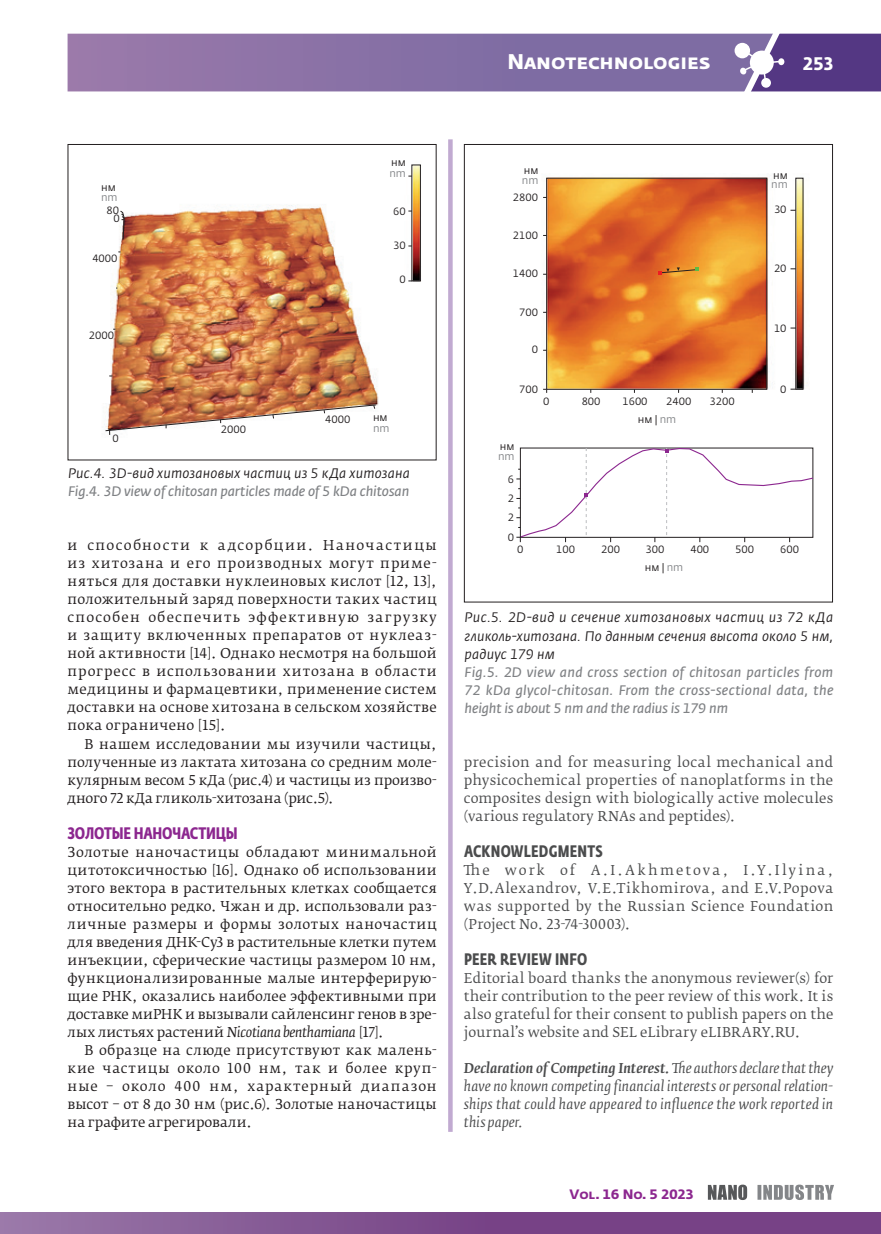
<style>
.page{position:relative;width:881px;height:1234px;background:#fff}
.page>*{position:absolute;margin:0;border:0;box-sizing:border-box;transform-origin:0 0}
.t1{font:700 21px "Fedra Sans Pro";color:#fff}
.t2{font:700 18px "Fedra Sans Alt Pro";color:#fff}
.t3{font:700 16.5px "Fedra Sans Cond Pro";letter-spacing:.015em;color:#4b4c4d}
.t4{font:700 16.5px "Fedra Sans Cond Pro";letter-spacing:-.015em;color:#8c278f}
.t5{font:italic 13.65px/18px "Fedra Sans Pro";letter-spacing:-.01em;color:#808285;text-align:justify}
.t6{font:italic 13.65px/18px "Fedra Sans Pro";letter-spacing:.015em;color:#231f20;text-align:justify}
.t7{font:13.5px/18px "Fedra Serif B Pro";color:#231f20;text-align:justify}
.t8{font:13.5px/18px "Fedra Serif B Pro";letter-spacing:.02em;color:#4b4c4d;text-align:justify}
.t9{font:italic 13.5px/18px "Fedra Serif B Pro";letter-spacing:.02em;color:#4b4c4d;text-align:justify}
.t10{font:700 13.5px "Fedra Sans Alt Pro";color:#8c278f}
.t11{font:10.5px "Fedra Sans Pro";color:#231f20}
.t12{font:10.5px "Fedra Sans Pro";color:#808285}
.s1{font-style:italic}
.s2{color:#808285}
.s3{font-weight:500}
</style>
<div class="page">
<div style="left:0;top:1211px;width:880px;height:22px;background:linear-gradient(to right,#936fa2,#6e347d)"></div>
<svg style="left:68px;top:33px;width:812px;height:59px;background:#866fa4"></svg>
<svg style="left:757px;top:1184px;width:76px;height:15px"></svg>
<svg style="left:707px;top:1184px;width:39px;height:15px"></svg>
<svg style="left:448px;top:139px;width:4px;height:992px;background:#c3add2"></svg>
<img style="left:109px;top:164px;width:312px;height:242px">
<svg style="left:119px;top:210px;width:6px;height:30px"></svg>
<svg style="left:105px;top:404px;width:271px;height:31px"></svg>
<img style="left:520px;top:177px;width:294px;height:366px">
<div style="left:546px;top:178px;width:220px;height:211px;border:1px solid #231f20"></div>
<svg style="left:658px;top:267px;width:40px;height:8px"></svg>
<svg style="left:543px;top:389px;width:4px;height:4px"></svg>
<svg style="left:516px;top:447px;width:297px;height:95px"></svg>
<h1 class="t1" style="left:507px;top:49px;width:204px">Nanotechnologies</h1>
<h2 class="t2" style="left:802px;top:52px;width:32px">253</h2>
<p class="t11" style="left:101px;top:181px;width:16px">нм</p>
<p class="t12" style="left:101px;top:191px;width:18px">nm</p>
<p class="t11" style="left:106px;top:203px;width:14px">80</p>
<p class="t11" style="left:114px;top:212px;width:8px">0</p>
<p class="t11" style="left:92px;top:251px;width:27px">4000</p>
<p class="t11" style="left:89px;top:329px;width:27px">2000</p>
<p class="t11" style="left:112px;top:432px;width:8px">0</p>
<p class="t11" style="left:221px;top:423px;width:27px">2000</p>
<p class="t11" style="left:391px;top:156px;width:16px">нм</p>
<p class="t12" style="left:389px;top:167px;width:18px">nm</p>
<p class="t11" style="left:393px;top:204px;width:14px">60</p>
<p class="t11" style="left:393px;top:239px;width:14px">30</p>
<p class="t11" style="left:399px;top:273px;width:8px">0</p>
<p class="t11" style="left:325px;top:412px;width:27px">4000</p>
<p class="t11" style="left:373px;top:411px;width:16px">нм</p>
<p class="t12" style="left:373px;top:421px;width:18px">nm</p>
<p class="t6" style="left:68px;top:464px;width:343px">Рис.4. 3D-вид хитозановых частиц из 5 кДа хитозана</p>
<p class="t5" style="left:68px;top:482px;width:342px">Fig.4. 3D view of chitosan particles made of 5 kDa chitosan</p>
<p class="t7" style="left:68px;top:536px;width:371px">и способности к адсорбции. Наночастицы из хитозана и его производных могут приме&shy;няться для доставки нуклеиновых кислот [12, 13], положительный заряд поверхности таких частиц способен обеспечить эффективную загрузку и защиту включенных препаратов от нуклеаз&shy;ной активности [14]. Однако несмотря на большой прогресс в использовании хитозана в области медицины и фармацевтики, применение систем доставки на основе хитозана в сельском хозяйстве пока ограничено [15].</p>
<p class="t7" style="left:68px;top:734px;width:371px;text-indent:17px">В нашем исследовании мы изучили частицы, полученные из лактата хитозана со средним моле&shy;кулярным весом 5 кДа (рис.4) и частицы из произво&shy;дного 72 кДа гликоль-хитозана (рис.5).</p>
<p class="t4" style="left:68px;top:822px;width:171px">ЗОЛОТЫЕ НАНОЧАСТИЦЫ</p>
<p class="t7" style="left:67px;top:842px;width:371px">Золотые наночастицы обладают минимальной цитотоксичностью [16]. Однако об использовании этого вектора в растительных клетках сообщается относительно редко. Чжан и др. использовали раз&shy;личные размеры и формы золотых наночастиц для введения ДНК-Cy3 в растительные клетки путем инъекции, сферические частицы размером 10 нм, функционализированные малые интерферирую&shy;щие РНК, оказались наиболее эффективными при доставке миРНК и вызывали сайленсинг генов в зре&shy;лых листьях растений <span class="s1">Nicotiana benthamiana</span> [17].</p>
<p class="t7" style="left:67px;top:1040px;width:371px;text-indent:17px">В образце на слюде присутствуют как малень&shy;кие частицы около 100 нм, так и более круп&shy;ные – около 400 нм, характерный диапазон высот – от 8 до 30 нм (рис.6). Золотые наночастицы на графите агрегировали.</p>
<p class="t11" style="left:523px;top:164px;width:16px">нм</p>
<p class="t12" style="left:521px;top:173px;width:18px">nm</p>
<p class="t11" style="left:512px;top:190px;width:27px">2800</p>
<p class="t11" style="left:512px;top:228px;width:27px">2100</p>
<p class="t11" style="left:512px;top:267px;width:27px">1400</p>
<p class="t11" style="left:519px;top:305px;width:20px">700</p>
<p class="t11" style="left:531px;top:343px;width:8px">0</p>
<p class="t11" style="left:519px;top:382px;width:20px">700</p>
<p class="t11" style="left:499px;top:439px;width:16px">нм</p>
<p class="t12" style="left:498px;top:450px;width:18px">nm</p>
<p class="t11" style="left:507px;top:472px;width:8px">6</p>
<p class="t11" style="left:507px;top:492px;width:8px">2</p>
<p class="t11" style="left:507px;top:511px;width:8px">2</p>
<p class="t11" style="left:507px;top:530px;width:8px">0</p>
<p class="t11" style="left:543px;top:395px;width:8px">0</p>
<p class="t11" style="left:581px;top:395px;width:20px">800</p>
<p class="t11" style="left:622px;top:395px;width:27px">1600</p>
<p class="t11" style="left:665px;top:395px;width:27px">2400</p>
<p class="t11" style="left:709px;top:395px;width:27px">3200</p>
<p class="t11" style="left:637px;top:412px;width:40px">нм | <span class="s2">nm</span></p>
<p class="t11" style="left:772px;top:169px;width:16px">нм</p>
<p class="t12" style="left:771px;top:178px;width:18px">nm</p>
<p class="t11" style="left:773px;top:203px;width:14px">30</p>
<p class="t11" style="left:773px;top:262px;width:14px">20</p>
<p class="t11" style="left:773px;top:321px;width:14px">10</p>
<p class="t11" style="left:780px;top:382px;width:8px">0</p>
<p class="t11" style="left:517px;top:542px;width:8px">0</p>
<p class="t11" style="left:556px;top:542px;width:20px">100</p>
<p class="t11" style="left:601px;top:542px;width:20px">200</p>
<p class="t11" style="left:645px;top:542px;width:20px">300</p>
<p class="t11" style="left:690px;top:542px;width:20px">400</p>
<p class="t11" style="left:735px;top:542px;width:20px">500</p>
<p class="t11" style="left:779px;top:542px;width:20px">600</p>
<p class="t11" style="left:644px;top:561px;width:40px">нм | <span class="s2">nm</span></p>
<p class="t6" style="left:464px;top:608px;width:370px">Рис.5. 2D-вид и сечение хитозановых частиц из 72 кДа гликоль-хитозана. По данным сечения высота около 5 нм, радиус 179 нм</p>
<p class="t5" style="left:464px;top:662px;width:370px">Fig.5. 2D view and cross section of chitosan particles from 72 kDa glycol-chitosan. From the cross-sectional data, the height is about 5 nm and the radius is 179 nm</p>
<p class="t8" style="left:463px;top:752px;width:371px">precision and for measuring local mechanical and physicochemical properties of nanoplatforms in the composites design with biologically active molecules (various regulatory RNAs and peptides).</p>
<p class="t3" style="left:464px;top:840px;width:140px">ACKNOWLEDGMENTS</p>
<p class="t8" style="left:463px;top:860px;width:371px">The work of A.I.Akhmetova, I.Y.Ilyina, Y.D.Alexandrov, V.E.Tikhomirova, and E.V.Popova was supported by the Russian Science Foundation (Project No. 23-74-30003).</p>
<p class="t3" style="left:464px;top:948px;width:125px">PEER REVIEW INFO</p>
<p class="t8" style="left:463px;top:968px;width:371px">Editorial board thanks the anonymous reviewer(s) for their contribution to the peer review of this work. It is also grateful for their consent to publish papers on the journal’s website and SEL eLibrary eLIBRARY.RU.</p>
<p class="t9" style="left:463px;top:1058px;width:371px"><span class="s3">Declaration of Competing Interest.</span> The authors declare that they have no known competing financial interests or personal relation&shy;ships that could have appeared to influence the work reported in this paper.</p>
<p class="t10" style="left:569px;top:1185px;width:126px">Vol. 16 No. 5 2023</p>
</div>
